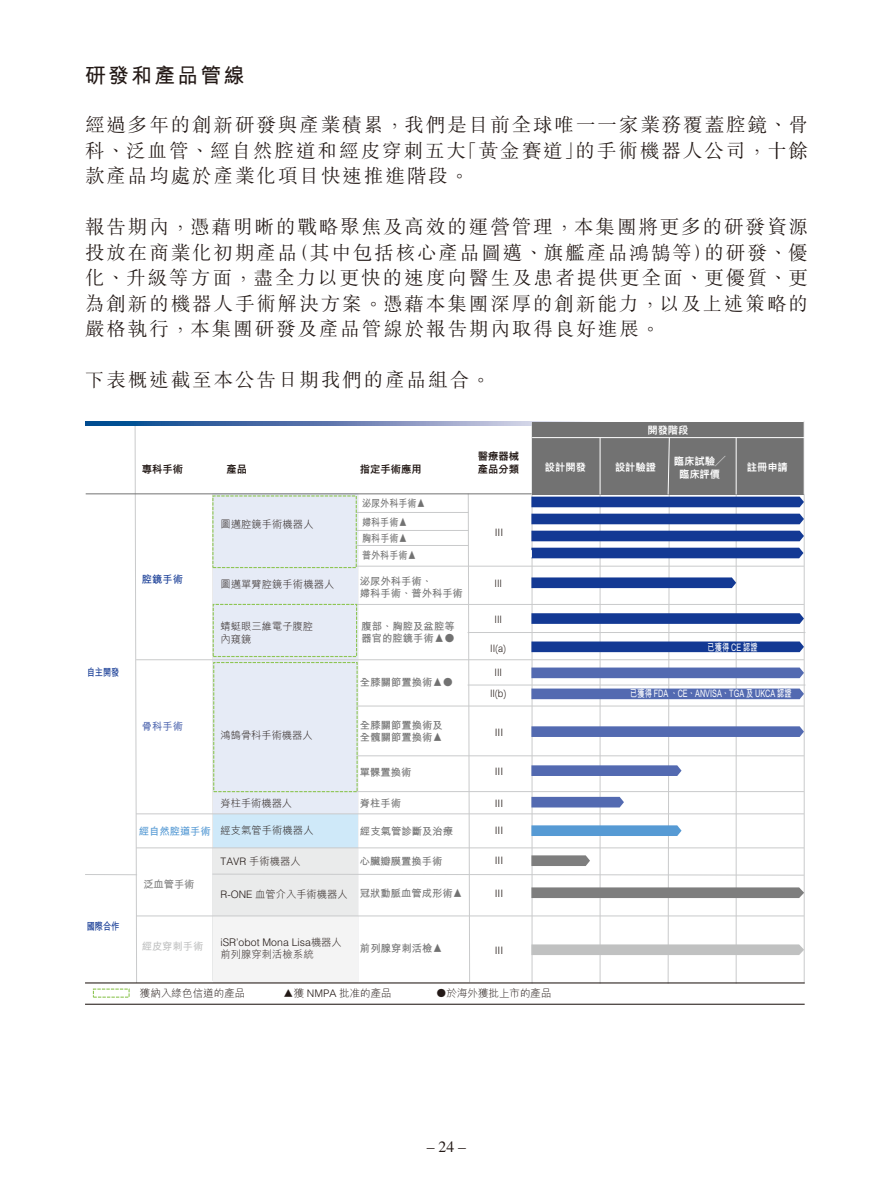
<style>
.page{position:relative;width:893px;height:1191px;background:#fff}
.page>*{position:absolute;margin:0;border:0;box-sizing:border-box;transform-origin:0 0}
.t1{font:700 21px "M Hei HK";letter-spacing:.1em;color:#231916}
.t2{font:300 19.5px/25.5px "M Sung HK";letter-spacing:.1em;color:#231916;text-align:justify}
.t3{font:15.75px "Times LT Std";color:#231916}
.t4{font:10.5px "M Hei HK Light E Ten B5 H";color:#231916}
.t5{font:300 10.5px "Helvetica LT Std";color:#231916}
.t6{font:10.35px/12.3px "M Hei HK Bold E Ten B5 H";letter-spacing:.005em;color:#727272}
.t7{font:10.35px/12.3px "M Hei HK Light E Ten B5 H";color:#231916}
.t8{font:10.35px "M Hei HK Bold E Ten B5 H";letter-spacing:.005em;color:#fff;scale:.71 1}
.t9{font:10.35px/12.3px "M Hei HK Heavy E Ten B5 H";color:#fff;text-align:center}
.t10{font:10.35px/18.8px "M Hei HK Bold E Ten B5 H";letter-spacing:.005em;color:#727272;scale:.88 1}
.t11{font:10.35px/12.3px "M Hei HK Heavy E Ten B5 H";color:#231916}
.t12{font:10.35px/21.8px "M Hei HK Light E Ten B5 H";color:#231916;text-align:center;scale:.88 1}
.t13{font:10.35px "M Hei HK Bold E Ten B5 H";letter-spacing:-.005em;color:#133994;scale:.8 1}
.t14{font:10.35px "M Hei HK Bold E Ten B5 H";letter-spacing:-.005em;color:#c0c1c1}
.t15{font:10.35px "M Hei HK Bold E Ten B5 H";letter-spacing:-.005em;color:#7e7e7e}
.t16{font:10.35px "M Hei HK Bold E Ten B5 H";letter-spacing:-.005em;color:#133994}
.t17{font:10.35px "M Hei HK Bold E Ten B5 H";color:#536ab1}
.s1{font-family:"M Hei HK Bold E Ten B5 H";color:#569ad4}
.s2{font-family:"Helvetica LT Std";font-weight:300}
.s3{font-family:"Helvetica LT Std";font-weight:300;color:#231916}
.s4{font-family:"M Hei HK Light E Ten B5 H";color:#231916}
.s5{font-family:"M Hei HK Light E Ten B5 H";font-weight:400;font-size:10.35px}
</style>
<div class="page">
<svg style="left:135px;top:421px;width:335px;height:561px"></svg>
<img style="left:85px;top:422px;width:446px;height:4px">
<hr style="left:86px;top:493px;width:718px;height:1px;background:#727272">
<svg style="left:532px;top:507px;width:273px;height:477px"></svg>
<svg style="left:85px;top:512px;width:720px;height:404px"></svg>
<hr style="left:86px;top:982px;width:718px;height:1px;background:#231916">
<hr style="left:86px;top:1003px;width:718px;height:1px;background:#231916">
<svg style="left:531px;top:513px;width:273px;height:11px;background:#23469b"></svg>
<svg style="left:531px;top:530px;width:273px;height:11px;background:#23469b"></svg>
<svg style="left:531px;top:577px;width:205px;height:11px;background:#1f4399"></svg>
<svg style="left:531px;top:613px;width:273px;height:11px;background:#1c4198"></svg>
<svg style="left:531px;top:641px;width:273px;height:11px;background:#1f4399"></svg>
<svg style="left:531px;top:688px;width:273px;height:11px;background:#5d72b5"></svg>
<svg style="left:531px;top:726px;width:273px;height:11px;background:#5a70b4"></svg>
<svg style="left:531px;top:765px;width:150px;height:11px;background:#5a70b4"></svg>
<svg style="left:531px;top:797px;width:93px;height:10px"></svg>
<svg style="left:531px;top:825px;width:150px;height:11px;background:#5d9ed5"></svg>
<svg style="left:531px;top:855px;width:59px;height:11px"></svg>
<svg style="left:531px;top:887px;width:273px;height:11px;background:#848484"></svg>
<svg style="left:531px;top:944px;width:273px;height:11px;background:#c2c3c3"></svg>
<svg style="left:531px;top:667px;width:273px;height:11px;background:#5c72b5"></svg>
<svg style="left:531px;top:547px;width:272px;height:11px;background:#23469b"></svg>
<svg style="left:92px;top:495px;width:266px;height:503px"></svg>
<svg style="left:531px;top:421px;width:274px;height:86px;background:#6d717c"></svg>
<hr style="left:533px;top:437px;width:271px;height:1px;background:#fff">
<p class="t1" style="left:85px;top:60px;width:161px">研發和產品管線</p>
<p class="t2" style="left:85px;top:111px;width:724px">經過多年的創新研發與產業積累，我們是目前全球唯一一家業務覆蓋腔鏡、骨科、泛血管、經自然腔道和經皮穿刺五大「黃金賽道」的手術機器人公司，十餘款產品均處於產業化項目快速推進階段。</p>
<p class="t2" style="left:85px;top:213px;width:724px">報告期內，憑藉明晰的戰略聚焦及高效的運營管理，本集團將更多的研發資源投放在商業化初期產品（其中包括核心產品圖邁、旗艦產品鴻鵠等）的研發、優化、升級等方面，盡全力以更快的速度向醫生及患者提供更全面、更優質、更為創新的機器人手術解決方案。憑藉本集團深厚的創新能力，以及上述策略的嚴格執行，本集團研發及產品管線於報告期內取得良好進展。</p>
<p class="t2" style="left:85px;top:366px;width:407px">下表概述截至本公告日期我們的產品組合。</p>
<p class="t13" style="left:87px;top:664px;width:42px">自主開發</p>
<p class="t13" style="left:87px;top:918px;width:42px">國際合作</p>
<p class="t11" style="left:142px;top:463px;width:43px">專科手術</p>
<p class="t11" style="left:227px;top:463px;width:22px">產品</p>
<p class="t11" style="left:360px;top:463px;width:63px">指定手術應用</p>
<p class="t7" style="left:221px;top:518px;width:95px">圖邁腔鏡手術機器人</p>
<p class="t10" style="left:362px;top:493px;width:74px">泌尿外科手術▲婦科手術▲</p>
<p class="t10" style="left:362px;top:528px;width:63px;line-height:17.2px">胸科手術▲普外科手術▲</p>
<p class="t11" style="left:478px;top:450px;width:43px">醫療器械產品分類</p>
<p class="t7" style="left:495px;top:526px;width:10px">III</p>
<p class="t16" style="left:142px;top:571px;width:43px">腔鏡手術</p>
<p class="t7" style="left:221px;top:578px;width:115px">圖邁單臂腔鏡手術機器人</p>
<p class="t6" style="left:360px;top:574px;width:104px">泌尿外科手術、<br>婦科手術、普外科手術</p>
<p class="t12" style="left:495px;top:572px;width:10px">III</p>
<p class="t12" style="left:495px;top:608px;width:10px">III</p>
<p class="t12" style="left:490px;top:637px;width:20px">II(a)</p>
<p class="t12" style="left:490px;top:661px;width:20px">III<br>II(b)</p>
<p class="t6" style="left:360px;top:718px;width:84px">全膝關節置換術及全髖關節置換術▲</p>
<p class="t6" style="left:360px;top:765px;width:53px">單髁置換術</p>
<p class="t7" style="left:495px;top:764px;width:10px">III</p>
<p class="t7" style="left:221px;top:797px;width:73px">脊柱手術機器人</p>
<p class="t6" style="left:360px;top:796px;width:42px">脊柱手術</p>
<p class="t7" style="left:495px;top:797px;width:10px">III</p>
<p class="t7" style="left:139px;top:824px;width:176px"><span class="s1">經自然腔道手術</span> 經支氣管手術機器人</p>
<p class="t6" style="left:360px;top:824px;width:95px">經支氣管診斷及治療</p>
<p class="t7" style="left:495px;top:824px;width:10px">III</p>
<p class="t7" style="left:221px;top:855px;width:82px"><span class="s2">TAVR</span> 手術機器人</p>
<p class="t6" style="left:360px;top:854px;width:84px">心臟瓣膜置換手術</p>
<p class="t7" style="left:495px;top:853px;width:10px">III</p>
<p class="t6" style="left:221px;top:886px;width:244px"><span class="s3">R-ONE</span> <span class="s4">血管介入手術機器人</span> 冠狀動脈血管成形術▲</p>
<p class="t7" style="left:495px;top:887px;width:10px">III</p>
<p class="t7" style="left:221px;top:620px;width:94px">蜻蜓眼三維電子腹腔內窺鏡</p>
<p class="t6" style="left:362px;top:619px;width:95px">腹部、胸腔及盆腔等器官的腔鏡手術▲●</p>
<p class="t6" style="left:360px;top:675px;width:95px">全膝關節置換術▲●</p>
<p class="t17" style="left:142px;top:718px;width:43px">骨科手術</p>
<p class="t7" style="left:495px;top:726px;width:10px">III</p>
<p class="t7" style="left:221px;top:729px;width:94px">鴻鵠骨科手術機器人</p>
<p class="t15" style="left:143px;top:876px;width:53px">泛血管手術</p>
<p class="t14" style="left:142px;top:939px;width:63px">經皮穿刺手術</p>
<p class="t5" style="left:221px;top:935px;width:123px">iSR’obot Mona Lisa<span class="s5">機器人</span></p>
<p class="t7" style="left:221px;top:948px;width:95px">前列腺穿刺活檢系統</p>
<p class="t6" style="left:360px;top:941px;width:84px">前列腺穿刺活檢▲</p>
<p class="t7" style="left:495px;top:943px;width:10px">III</p>
<p class="t9" style="left:647px;top:424px;width:43px">開發階段</p>
<p class="t9" style="left:545px;top:461px;width:43px">設計開發</p>
<p class="t9" style="left:615px;top:461px;width:43px">設計驗證</p>
<p class="t9" style="left:674px;top:455px;width:53px">臨床試驗╱臨床評價</p>
<p class="t9" style="left:747px;top:461px;width:43px">註冊申請</p>
<p class="t8" style="left:708px;top:639px;width:72px">已獲得 CE 認證</p>
<p class="t8" style="left:630px;top:686px;width:229px">已獲得 FDA 、CE、ANVISA、TGA 及 UKCA 認證</p>
<p class="t4" style="left:140px;top:987px;width:107px">獲納入綠色信道的產品</p>
<p class="t4" style="left:283px;top:987px;width:110px">▲獲 NMPA 批准的產品</p>
<p class="t4" style="left:436px;top:987px;width:117px">●於海外獲批上市的產品</p>
<p class="t3" style="left:427px;top:1137px;width:41px">– 24 –</p>
</div>
